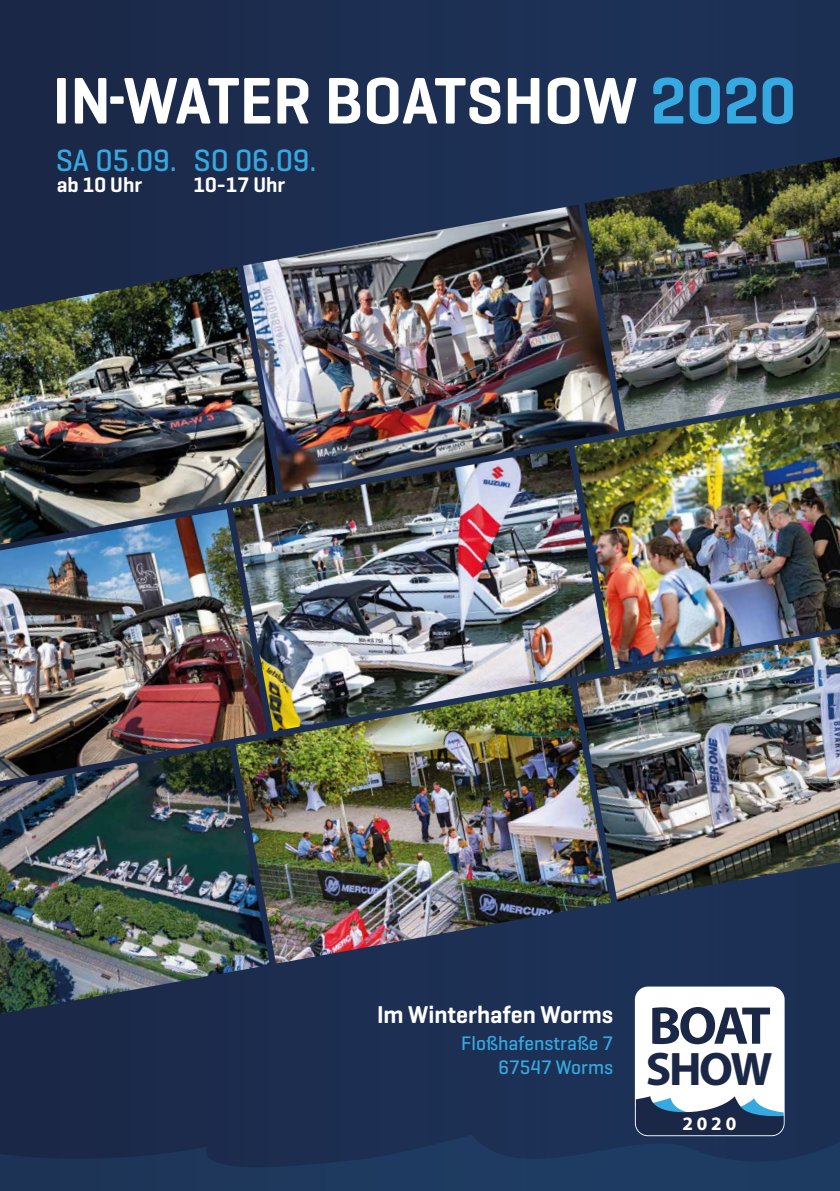
<style>
.page{position:relative;width:840px;height:1191px;background:#fff}
.page>*{position:absolute;margin:0;border:0;box-sizing:border-box;transform-origin:0 0}
.t1{font:600 67px "Geogrotesque";color:#fff}
.t2{font:700 53.6px "Myriad Pro";color:#1b2746}
.t3{font:700 47.2px "Myriad Pro";color:#1b2746}
.t4{font:500 31.4px "Geogrotesque";color:#36a9e1}
.t5{font:600 24.8px "Geogrotesque";color:#fff}
.t6{font:600 21.4px "Geogrotesque";color:#fff}
.t7{font:500 20px/23.8px "Geogrotesque";color:#36a9e1;text-align:right}
.t8{font:700 19px "Myriad Pro";color:#fff}
.s1{color:#36a9e1}
</style>
<div class="page">
<div style="left:0;top:0;width:839px;height:1191px;background:#1c2f52"></div>
<svg style="left:0;top:1083px;width:839px;height:108px"></svg>
<div style="left:635px;top:987px;width:148px;height:148px;background:#fff;border-radius:12px"></div>
<div style="left:634px;top:986px;width:150px;height:150px;border:2px solid #fff;border-radius:12px"></div>
<svg style="left:635px;top:1096px;width:148px;height:39px"></svg>
<img style="left:0;top:267px;width:243px;height:242px">
<img style="left:243px;top:205px;width:341px;height:242px">
<img style="left:584px;top:157px;width:255px;height:241px">
<img style="left:0;top:509px;width:235px;height:236px">
<img style="left:233px;top:447px;width:343px;height:284px">
<img style="left:574px;top:398px;width:265px;height:271px">
<img style="left:0;top:745px;width:269px;height:269px">
<img style="left:235px;top:683px;width:376px;height:280px">
<img style="left:576px;top:633px;width:263px;height:268px">
<div style="left:110px;top:96px;width:14px;height:8px;background:#fff"></div>
<h1 class="t1" style="left:52px;top:59px;width:744px">IN WATER BOATSHOW <span class="s1">2020</span></h1>
<h3 class="t4" style="left:56px;top:140px;width:123px">SA 05.09.</h3>
<p class="t6" style="left:57px;top:171px;width:87px">ab 10 Uhr</p>
<h3 class="t4" style="left:193px;top:140px;width:124px">SO 06.09.</h3>
<p class="t6" style="left:193px;top:171px;width:93px">10-17 Uhr</p>
<p class="t5" style="left:377px;top:999px;width:237px">Im Winterhafen Worms</p>
<p class="t7" style="left:461px;top:1030px;width:153px">Floßhafenstraße 7<br>67547 Worms</p>
<h2 class="t2" style="left:648px;top:990px;width:123px">BOAT</h2>
<h3 class="t3" style="left:645px;top:1038px;width:128px">SHOW</h3>
<p class="t8" style="left:682px;top:1111px;width:55px">2020</p>
</div>
